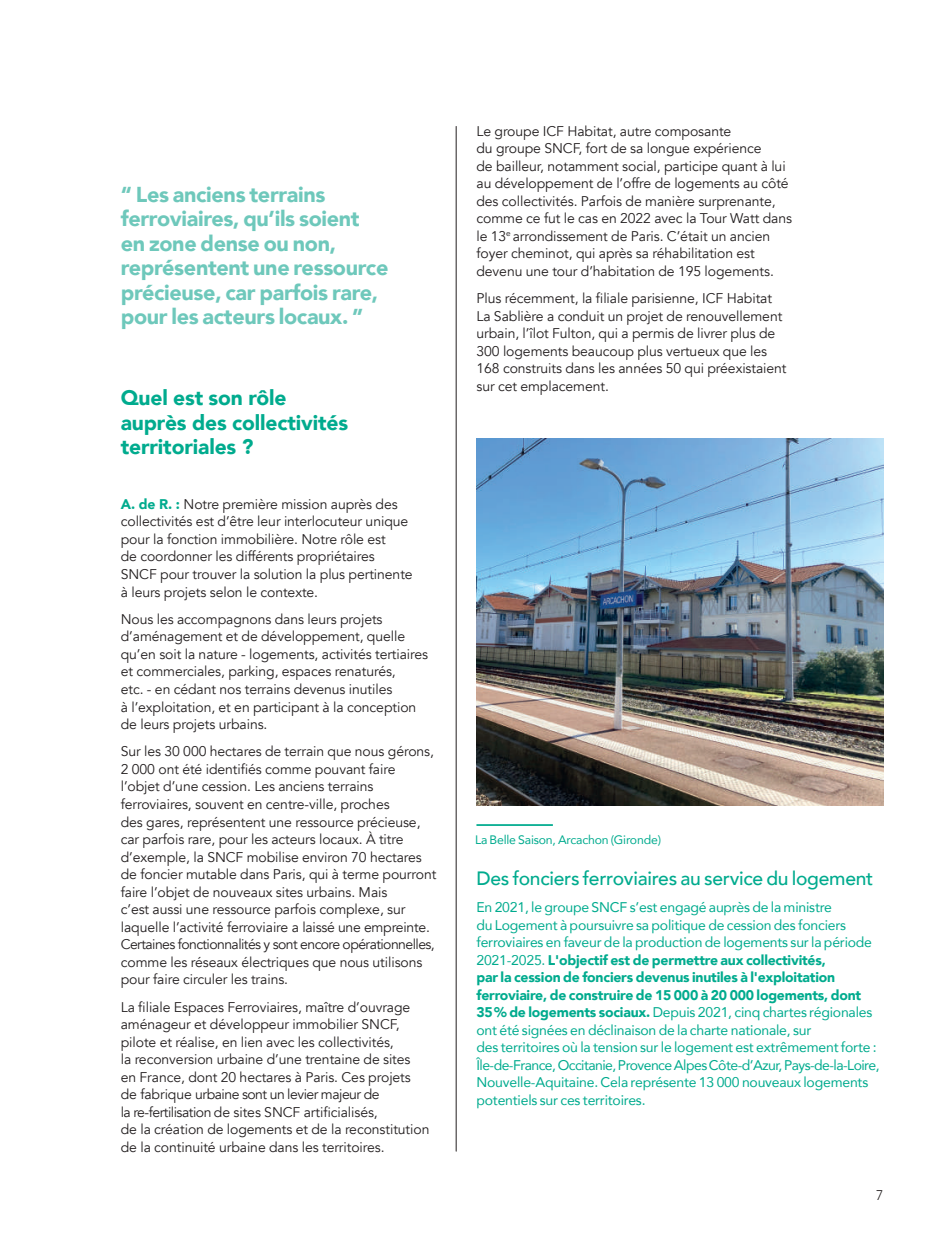
<style>
.page{position:relative;width:943px;height:1241px;background:#fff}
.page>*{position:absolute;margin:0;border:0;box-sizing:border-box;transform-origin:0 0}
.t1{font:900 21.53px/24.5px "Avenir";letter-spacing:-.015em;color:#6ec8bb}
.t2{font:900 21px/24.5px "Avenir";letter-spacing:-.005em;color:#00ab8e}
.t3{font:500 19.25px "Avenir";letter-spacing:-.015em;color:#00ab8e}
.t4{font:14px/17.5px "Avenir";letter-spacing:-.005em;color:#231f20}
.t5{font:14px/17.5px "Avenir";letter-spacing:-.015em;color:#00ab8e}
.t6{font:300 14px "Avenir";color:#231f20}
.t7{font:12.25px "Avenir";letter-spacing:-.015em;color:#00ab8e}
.s1{font-weight:900;color:#00ab8e}
.s2{font-weight:900}
</style>
<div class="page">
<hr style="left:456px;top:126px;width:1px;height:1024px;background:#231f20">
<img style="left:476px;top:438px;width:407px;height:367px">
<hr style="left:476px;top:824px;width:77px;height:1px;background:#00ab8e">
<h1 class="t1" style="left:121px;top:181px;width:269px">“ Les anciens terrains ferroviaires, qu’ils soient en zone dense ou non, représentent une ressource précieuse, car parfois rare, pour les acteurs locaux. ”</h1>
<h2 class="t2" style="left:121px;top:385px;width:229px">Quel est son rôle auprès des collectivités territoriales ?</h2>
<p class="t4" style="left:121px;top:495px;width:293px"><span class="s1">A. de R. :</span> Notre première mission auprès des collectivités est d’être leur interlocuteur unique pour la fonction immobilière. Notre rôle est<br>de coordonner les différents propriétaires SNCF pour trouver la solution la plus pertinente à leurs projets selon le contexte.</p>
<p class="t4" style="left:121px;top:610px;width:309px">Nous les accompagnons dans leurs projets d’aménagement et de développement, quelle qu’en soit la nature - logements, activités tertiaires et commerciales, parking, espaces renaturés,<br>etc. - en cédant nos terrains devenus inutiles<br>à l’exploitation, et en participant à la conception de leurs projets urbains.</p>
<p class="t4" style="left:121px;top:743px;width:317px">Sur les 30 000 hectares de terrain que nous gérons, 2 000 ont été identifiés comme pouvant faire l’objet d’une cession. Les anciens terrains ferroviaires, souvent en centre-ville, proches<br>des gares, représentent une ressource précieuse, car parfois rare, pour les acteurs locaux. À titre d’exemple, la SNCF mobilise environ 70 hectares de foncier mutable dans Paris, qui à terme pourront faire l’objet de nouveaux sites urbains. Mais<br>c’est aussi une ressource parfois complexe, sur laquelle l’activité ferroviaire a laissé une empreinte.<br>Certaines fonctionnalités y sont encore opérationnelles, comme les réseaux électriques que nous utilisons pour faire circuler les trains.</p>
<p class="t4" style="left:121px;top:998px;width:310px">La filiale Espaces Ferroviaires, maître d’ouvrage aménageur et développeur immobilier SNCF, pilote et réalise, en lien avec les collectivités,<br>la reconversion urbaine d’une trentaine de sites en France, dont 20 hectares à Paris. Ces projets de fabrique urbaine sont un levier majeur de<br>la re-fertilisation de sites SNCF artificialisés,<br>de la création de logements et de la reconstitution de la continuité urbaine dans les territoires.</p>
<p class="t4" style="left:476px;top:123px;width:317px">Le groupe ICF Habitat, autre composante<br>du groupe SNCF, fort de sa longue expérience<br>de bailleur, notamment social, participe quant à lui au développement de l’offre de logements au côté des collectivités. Parfois de manière surprenante, comme ce fut le cas en 2022 avec la Tour Watt dans le 13<sup>e</sup> arrondissement de Paris. C’était un ancien foyer cheminot, qui après sa réhabilitation est devenu une tour d’habitation de 195 logements.</p>
<p class="t4" style="left:476px;top:290px;width:311px">Plus récemment, la filiale parisienne, ICF Habitat La Sablière a conduit un projet de renouvellement urbain, l’îlot Fulton, qui a permis de livrer plus de 300 logements beaucoup plus vertueux que les 168 construits dans les années 50 qui préexistaient sur cet emplacement.</p>
<p class="t7" style="left:475px;top:829px;width:187px">La Belle Saison, Arcachon (Gironde)</p>
<h3 class="t3" style="left:476px;top:861px;width:398px">Des fonciers ferroviaires au service du logement</h3>
<p class="t5" style="left:476px;top:897px;width:404px">En 2021, le groupe SNCF s’est engagé auprès de la ministre<br>du Logement à poursuivre sa politique de cession des fonciers ferroviaires en faveur de la production de logements sur la période 2021-2025. <span class="s2">L'objectif est de permettre aux collectivités,<br>par la cession de fonciers devenus inutiles à l'exploitation ferroviaire, de construire de 15 000 à 20 000 logements, dont 35% de logements sociaux.</span> Depuis 2021, cinq chartes régionales ont été signées en déclinaison de la charte nationale, sur<br>des territoires où la tension sur le logement est extrêmement forte :<br>Île-de-France, Occitanie, Provence Alpes Côte-d’Azur, Pays-de-la-Loire, Nouvelle-Aquitaine. Cela représente 13 000 nouveaux logements potentiels sur ces territoires.</p>
<p class="t6" style="left:876px;top:1186px;width:9px">7</p>
</div>
